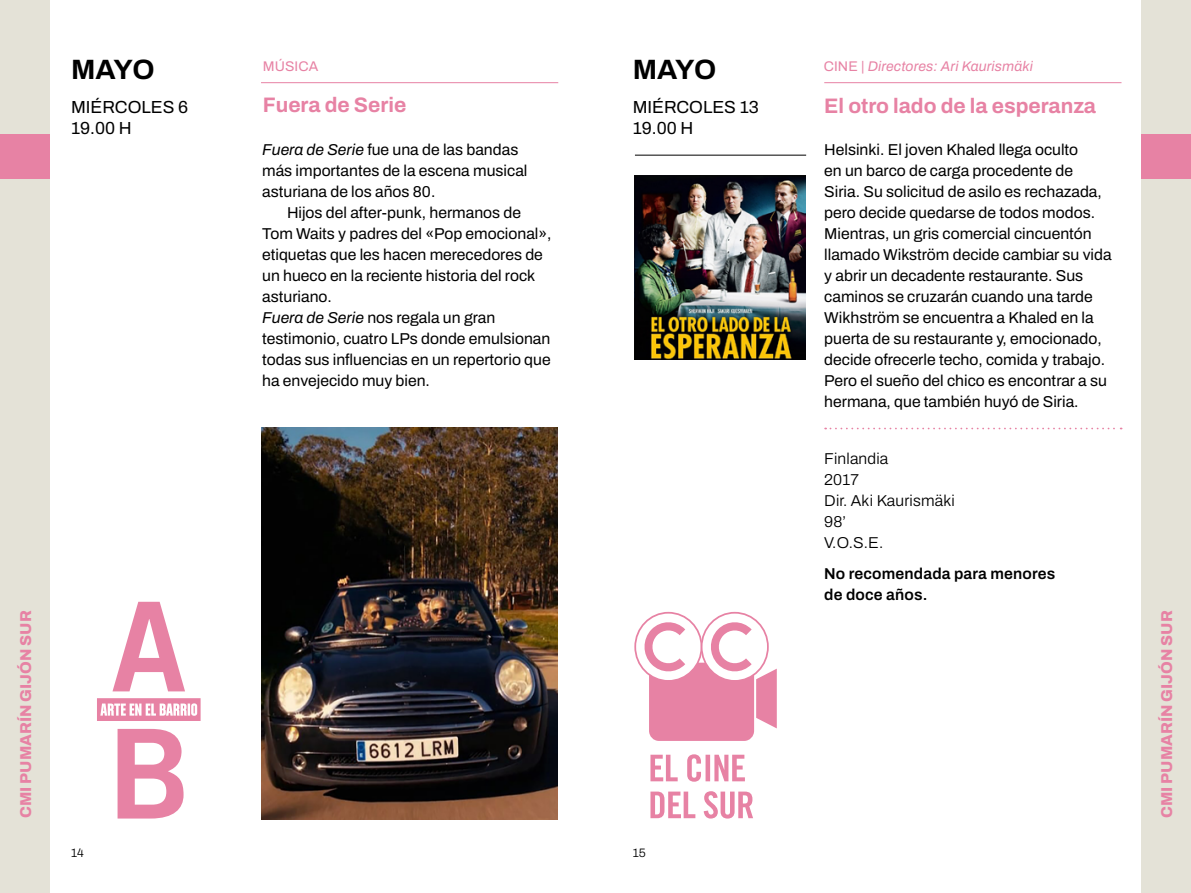
<style>
.page{position:relative;width:1191px;height:893px;background:#fff}
.page>*{position:absolute;margin:0;border:0;box-sizing:border-box;transform-origin:0 0}
.t1{font:700 28px "Archivo";letter-spacing:-.02em;color:#000}
.t2{font:700 21px "Archivo";color:#e782a4}
.t3{font:17.5px/21px "Archivo";color:#000}
.t4{font:15.75px/21px "Archivo";color:#000}
.t5{font:300 15.75px/21px "Archivo";letter-spacing:.01em;color:#000}
.t6{font:800 15.75px "Archivo";color:#e782a4}
.t7{font:600 15.75px/21px "Archivo";letter-spacing:.01em;color:#000}
.t8{font:italic 14px "Archivo";letter-spacing:.01em;color:#e782a4}
.t9{font:14px "Archivo";letter-spacing:.01em;color:#e782a4}
.t10{font:300 12.25px "Archivo";color:#000}
.s1{font-style:italic}
.s2{font-style:normal}
</style>
<div class="page">
<hr style="left:261px;top:82px;width:297px;height:1px;background:#e782a4">
<hr style="left:824px;top:82px;width:297px;height:1px;background:#e782a4">
<div style="left:0;top:0;width:50px;height:893px;background:#e4e2d7"></div>
<div style="left:1141px;top:0;width:50px;height:893px;background:#e4e2d7"></div>
<div style="left:1141px;top:134px;width:50px;height:45px;background:#e782a4"></div>
<div style="left:0;top:134px;width:50px;height:45px;background:#e782a4"></div>
<img style="left:261px;top:428px;width:297px;height:392px">
<svg style="left:97px;top:698px;width:104px;height:23px"></svg>
<svg style="left:118px;top:729px;width:65px;height:89px"></svg>
<svg style="left:112px;top:602px;width:73px;height:89px"></svg>
<img style="left:635px;top:176px;width:170px;height:183px">
<svg style="left:825px;top:428px;width:296px;height:1px"></svg>
<hr style="left:635px;top:155px;width:171px;height:1px;background:#000">
<svg style="left:634px;top:612px;width:68px;height:70px"></svg>
<svg style="left:700px;top:612px;width:68px;height:70px"></svg>
<svg style="left:642px;top:620px;width:135px;height:121px"></svg>
<svg style="left:650px;top:791px;width:103px;height:28px"></svg>
<svg style="left:650px;top:754px;width:95px;height:28px"></svg>
<h1 class="t1" style="left:71px;top:48px;width:85px">MAYO</h1>
<p class="t9" style="left:263px;top:56px;width:57px">MÚSICA</p>
<h2 class="t2" style="left:263px;top:89px;width:145px">Fuera de Serie</h2>
<p class="t3" style="left:71px;top:96px;width:119px">MIÉRCOLES 6<br>19.00 H</p>
<p class="t4" style="left:262px;top:139px;width:267px"><span class="s1">Fuera de Serie</span> fue una de las bandas más importantes de la escena musical asturiana de los años 80.</p>
<p class="t4" style="left:262px;top:202px;width:291px;text-indent:25px">Hijos del after-punk, hermanos de Tom Waits y padres del «Pop emocional», etiquetas que les hacen merecedores de un hueco en la reciente historia del rock asturiano.<br><span class="s1">Fuera de Serie</span> nos regala un gran testimonio, cuatro LPs donde emulsionan todas sus influencias en un repertorio que ha envejecido muy bien.</p>
<h1 class="t1" style="left:632px;top:48px;width:85px">MAYO</h1>
<p class="t3" style="left:632px;top:96px;width:128px">MIÉRCOLES 13<br>19.00 H</p>
<p class="t8" style="left:823px;top:56px;width:211px"><span class="s2">CINE |</span> Directores: Ari Kaurismäki</p>
<h2 class="t2" style="left:824px;top:90px;width:273px">El otro lado de la esperanza</h2>
<p class="t4" style="left:824px;top:139px;width:289px">Helsinki. El joven Khaled llega oculto<br>en un barco de carga procedente de Siria. Su solicitud de asilo es rechazada, pero decide quedarse de todos modos.<br>Mientras, un gris comercial cincuentón llamado Wikström decide cambiar su vida y abrir un decadente restaurante. Sus caminos se cruzarán cuando una tarde Wikhström se encuentra a Khaled en la puerta de su restaurante y, emocionado, decide ofrecerle techo, comida y trabajo.<br>Pero el sueño del chico es encontrar a su hermana, que también huyó de Siria.</p>
<p class="t5" style="left:824px;top:448px;width:132px">Finlandia<br>2017<br>Dir. Aki Kaurismäki<br>98’<br>V.O.S.E.</p>
<p class="t7" style="left:824px;top:563px;width:232px">No recomendada para menores de doce años.</p>
<p class="t6" style="left:14px;top:818px;width:209px;rotate:-90deg">CMI PUMARÍN GIJÓN SUR</p>
<p class="t6" style="left:1154px;top:818px;width:209px;rotate:-90deg">CMI PUMARÍN GIJÓN SUR</p>
<p class="t10" style="left:71px;top:844px;width:14px">14</p>
<p class="t10" style="left:632px;top:844px;width:15px">15</p>
</div>
